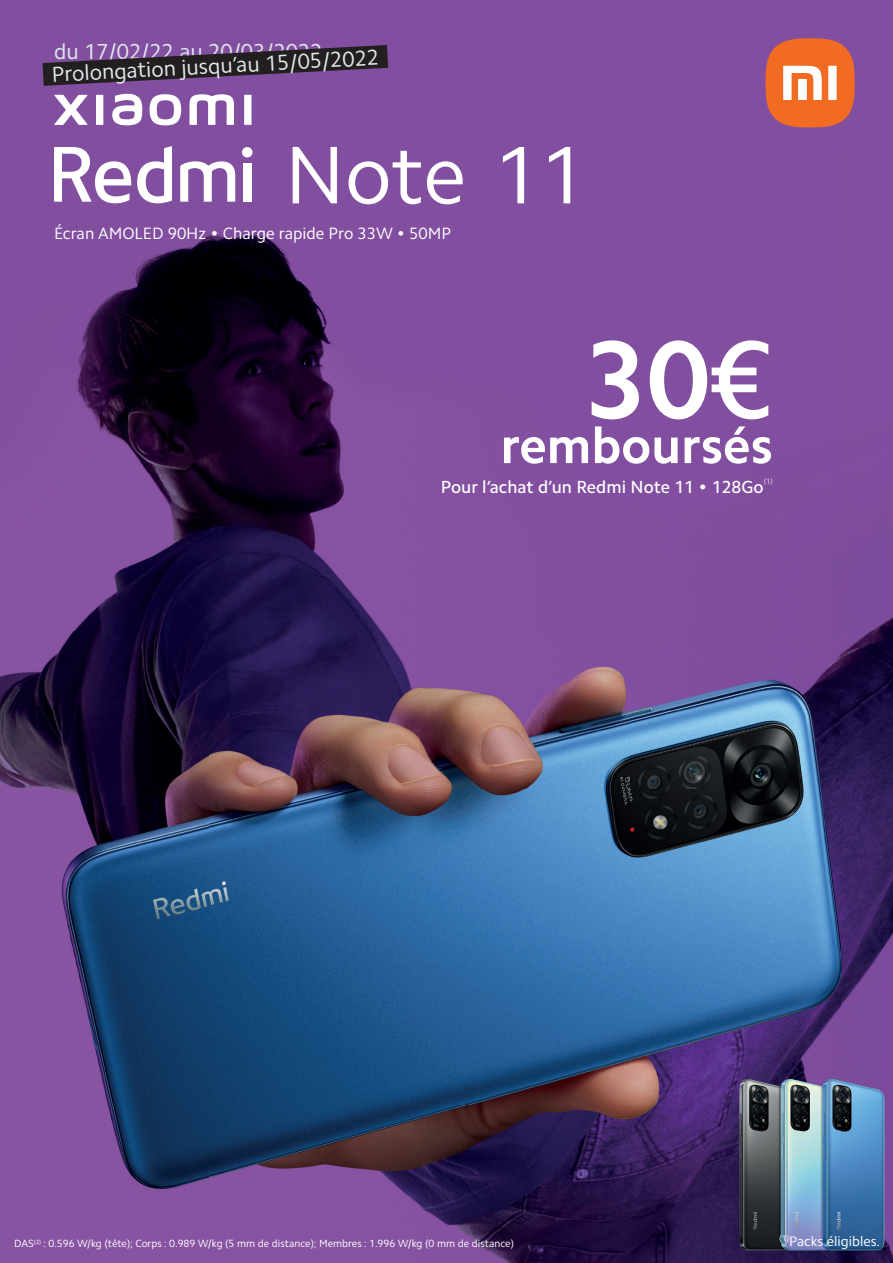
<style>
.page{position:relative;width:893px;height:1263px;background:#fff}
.page>*{position:absolute;margin:0;border:0;box-sizing:border-box;transform-origin:0 0}
.t1{font:700 111px "Camphor Pro";color:#fff}
.t2{font:700 51px "Camphor Pro";color:#fff}
.t3{font:21.75px "Camphor Pro";color:#e1e9ed}
.t4{font:500 17.55px "Camphor Pro";color:#fff}
.t5{font:16.5px "Camphor Pro";color:#fff}
.t6{font:13.95px "Camphor Pro";color:#fff}
.t7{font:10.5px "Camphor Pro";color:#fff}
.t8{font:300 7.5px "Camphor Pro";color:#fff}
.s1{font-weight:500}
</style>
<div class="page">
<img style="left:0;top:0;width:893px;height:1263px">
<svg style="left:43px;top:45px;width:345px;height:41px;background:#4d3458"></svg>
<svg style="left:765px;top:38px;width:90px;height:90px;background:#e37c53"></svg>
<svg style="left:503px;top:147px;width:21px;height:56px"></svg>
<svg style="left:549px;top:147px;width:21px;height:56px"></svg>
<svg style="left:293px;top:147px;width:44px;height:56px"></svg>
<svg style="left:349px;top:151px;width:72px;height:53px"></svg>
<svg style="left:427px;top:161px;width:36px;height:43px"></svg>
<div style="left:242px;top:147px;width:10px;height:10px;background:#fff;border-radius:50%"></div>
<div style="left:243px;top:164px;width:8px;height:38px;background:#fff"></div>
<svg style="left:180px;top:161px;width:55px;height:41px"></svg>
<svg style="left:54px;top:146px;width:118px;height:57px"></svg>
<svg style="left:112px;top:93px;width:69px;height:32px"></svg>
<div style="left:244px;top:95px;width:7px;height:30px;background:#fff"></div>
<svg style="left:190px;top:94px;width:44px;height:31px"></svg>
<div style="left:96px;top:95px;width:7px;height:30px;background:#fff"></div>
<svg style="left:54px;top:95px;width:34px;height:30px"></svg>
<h3 class="t3" style="left:54px;top:38px;width:270px">du 17/02/22 au 20/03/2022</h3>
<h3 class="t3" style="left:51px;top:62px;width:329px;rotate:-3deg">Prolongation jusqu’au 15/05/2022</h3>
<h3 class="t5" style="left:54px;top:223px;width:399px">Écran AMOLED 90Hz • Charge rapide Pro 33W • 50MP</h3>
<h1 class="t1" style="left:585px;top:314px;width:190px">30<span class="s1">€</span></h1>
<h2 class="t2" style="left:500px;top:415px;width:274px">remboursés</h2>
<h3 class="t4" style="left:441px;top:476px;width:324px">Pour l’achat d’un Redmi Note 11 • 128Go</h3>
<p class="t8" style="left:764px;top:476px;width:11px">(1)</p>
<p class="t7" style="left:14px;top:1237px;width:501px">DAS<sup>(2)</sup> : 0.596 W/kg (tête); Corps : 0.989 W/kg (5 mm de distance); Membres : 1.996 W/kg (0 mm de distance)</p>
<h3 class="t6" style="left:779px;top:1233px;width:102px"><sup>(1)</sup>Packs éligibles.</h3>
</div>
